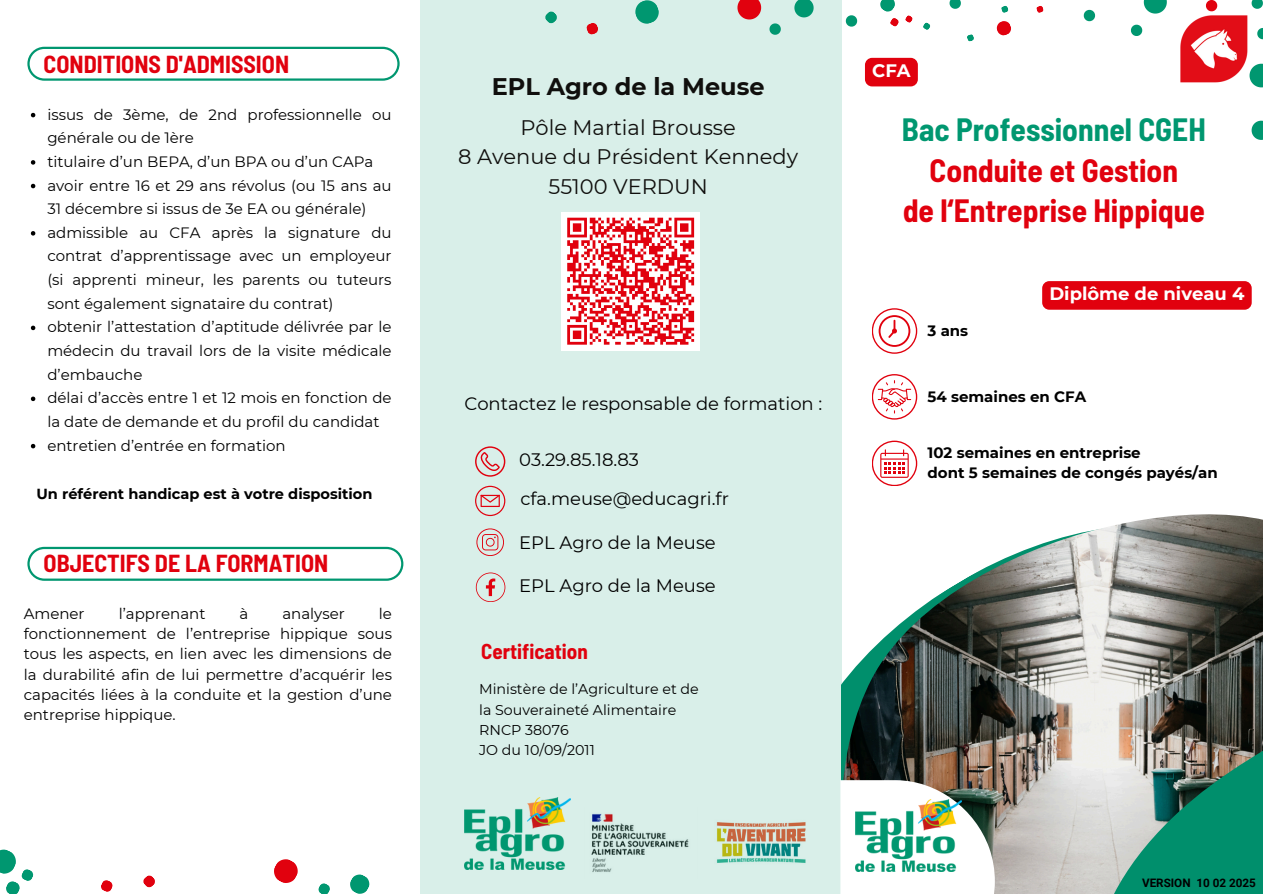
<style>
.page{position:relative;width:1263px;height:894px;background:#fff}
.page>*{position:absolute;margin:0;border:0;box-sizing:border-box;transform-origin:0 0}
.t1{font:700 semi-condensed 31.5px/40.5px "Barlow";color:#e1010e;text-align:center}
.t2{font:700 semi-condensed 24px "Barlow";color:#e1010e}
.t3{font:700 24px "Montserrat";color:#100f0d}
.t4{font:21px/29.4px "Montserrat";color:#100f0d;text-align:center}
.t5{font:700 semi-condensed 21px "Barlow";color:#e1010e}
.t6{font:18px "Montserrat";color:#000}
.t7{font:700 18px "Montserrat";color:#fff}
.t8{font:15px/23.7px "Montserrat";color:#000}
.t9{font:700 15px "Montserrat";color:#000}
.t10{font:700 14.55px "Montserrat";color:#000}
.t11{font:14.25px "Montserrat";color:#000}
.t12{font:700 11.7px "Roboto";color:#000}
.s1{color:#009770}
</style>
<div class="page">
<img style="left:842px;top:514px;width:421px;height:379px">
<div style="left:421px;top:0;width:421px;height:893px;background:#d9efe9"></div>
<svg style="left:475px;top:485px;width:30px;height:31px"></svg>
<svg style="left:476px;top:572px;width:29px;height:29px"></svg>
<svg style="left:476px;top:528px;width:28px;height:28px"></svg>
<svg style="left:475px;top:446px;width:30px;height:30px"></svg>
<svg style="left:1131px;top:25px;width:11px;height:11px"></svg>
<svg style="left:1084px;top:10px;width:11px;height:11px"></svg>
<svg style="left:1144px;top:0;width:22px;height:13px"></svg>
<svg style="left:1206px;top:0;width:11px;height:11px"></svg>
<svg style="left:1251px;top:0;width:12px;height:9px"></svg>
<svg style="left:1257px;top:28px;width:6px;height:11px"></svg>
<svg style="left:1250px;top:64px;width:13px;height:23px"></svg>
<svg style="left:846px;top:15px;width:11px;height:12px"></svg>
<svg style="left:1251px;top:121px;width:12px;height:19px"></svg>
<svg style="left:949px;top:0;width:12px;height:9px"></svg>
<svg style="left:872px;top:374px;width:45px;height:45px"></svg>
<svg style="left:872px;top:440px;width:45px;height:46px"></svg>
<svg style="left:872px;top:308px;width:45px;height:46px"></svg>
<img style="left:464px;top:797px;width:106px;height:72px">
<svg style="left:635px;top:0;width:24px;height:24px"></svg>
<svg style="left:586px;top:23px;width:12px;height:12px"></svg>
<svg style="left:545px;top:11px;width:12px;height:13px"></svg>
<svg style="left:769px;top:23px;width:12px;height:12px"></svg>
<svg style="left:794px;top:0;width:19px;height:17px"></svg>
<svg style="left:1036px;top:6px;width:8px;height:7px"></svg>
<svg style="left:996px;top:5px;width:15px;height:31px"></svg>
<svg style="left:967px;top:34px;width:7px;height:8px"></svg>
<svg style="left:923px;top:22px;width:8px;height:8px"></svg>
<svg style="left:880px;top:0;width:33px;height:27px"></svg>
<svg style="left:143px;top:875px;width:12px;height:13px"></svg>
<svg style="left:101px;top:880px;width:12px;height:12px"></svg>
<svg style="left:0;top:849px;width:34px;height:44px"></svg>
<svg style="left:274px;top:859px;width:24px;height:24px"></svg>
<svg style="left:318px;top:883px;width:12px;height:10px"></svg>
<svg style="left:350px;top:874px;width:20px;height:19px"></svg>
<svg style="left:737px;top:0;width:24px;height:19px"></svg>
<svg style="left:840px;top:780px;width:155px;height:113px"></svg>
<img style="left:855px;top:799px;width:106px;height:72px">
<img style="left:1180px;top:15px;width:70px;height:68px">
<svg style="left:27px;top:47px;width:373px;height:33px"></svg>
<svg style="left:27px;top:546px;width:376px;height:34px"></svg>
<div style="left:865px;top:58px;width:53px;height:28px;background:#e1010e;border-radius:7px"></div>
<div style="left:1042px;top:281px;width:210px;height:28px;background:#e1010e;border-radius:7px"></div>
<svg style="left:31px;top:113px;width:4px;height:4px"></svg>
<svg style="left:31px;top:160px;width:4px;height:5px"></svg>
<svg style="left:31px;top:184px;width:4px;height:4px"></svg>
<svg style="left:31px;top:231px;width:4px;height:4px"></svg>
<svg style="left:31px;top:325px;width:4px;height:5px"></svg>
<svg style="left:31px;top:396px;width:4px;height:5px"></svg>
<svg style="left:31px;top:444px;width:4px;height:4px"></svg>
<div style="left:562px;top:212px;width:138px;height:138px;background:#fff"></div>
<svg style="left:567px;top:217px;width:128px;height:128px"></svg>
<p class="t2" style="left:44px;top:49px;width:247px">CONDITIONS D'ADMISSION</p>
<p class="t8" style="left:47px;top:102px;width:346px">issus de 3ème, de 2nd professionnelle ou générale ou de 1ère</p>
<h3 class="t8" style="left:47px;top:150px;width:328px">titulaire d’un BEPA, d’un BPA ou d’un CAPa</h3>
<h5 class="t8" style="left:47px;top:173px;width:346px">avoir entre 16 et 29 ans révolus (ou 15 ans au<br>31 décembre si issus de 3e EA ou générale)</h5>
<p class="t8" style="left:47px;top:220px;width:346px;text-align:justify">admissible au CFA après la signature du contrat d’apprentissage avec un employeur (si apprenti mineur, les parents ou tuteurs sont également signataire du contrat)</p>
<p class="t8" style="left:47px;top:315px;width:346px;text-align:justify">obtenir l’attestation d’aptitude délivrée par le médecin du travail lors de la visite médicale d’embauche</p>
<p class="t8" style="left:47px;top:386px;width:346px">délai d’accès entre 1 et 12 mois en fonction de la date de demande et du profil du candidat</p>
<p class="t8" style="left:47px;top:433px;width:240px">entretien d’entrée en formation</p>
<p class="t10" style="left:36px;top:484px;width:337px">Un référent handicap est à votre disposition</p>
<p class="t2" style="left:44px;top:548px;width:286px">OBJECTIFS DE LA FORMATION</p>
<p class="t8" style="left:24px;top:601px;width:62px">Amener</p>
<p class="t8" style="left:119px;top:601px;width:88px">l’apprenant</p>
<p class="t8" style="left:240px;top:601px;width:10px">à</p>
<p class="t8" style="left:282px;top:601px;width:64px">analyser</p>
<p class="t8" style="left:24px;top:603px;width:370px;line-height:20.2px;text-align:justify;text-indent:355px">le fonctionnement de l’entreprise hippique sous tous les aspects, en lien avec les dimensions de la durabilité afin de lui permettre d’acquérir les capacités liées à la conduite et la gestion d’une entreprise hippique.</p>
<p class="t3" style="left:492px;top:71px;width:274px">EPL Agro de la Meuse</p>
<h2 class="t4" style="left:458px;top:112px;width:341px">Pôle Martial Brousse<br>8 Avenue du Président Kennedy<br>55100 VERDUN</h2>
<p class="t6" style="left:464px;top:392px;width:359px">Contactez le responsable de formation :</p>
<p class="t6" style="left:519px;top:448px;width:121px">03.29.85.18.83</p>
<p class="t6" style="left:520px;top:488px;width:210px">cfa.meuse@educagri.fr</p>
<p class="t6" style="left:519px;top:531px;width:198px">EPL Agro de la Meuse</p>
<p class="t6" style="left:519px;top:574px;width:198px">EPL Agro de la Meuse</p>
<p class="t5" style="left:481px;top:637px;width:108px">Certification</p>
<p class="t11" style="left:479px;top:680px;width:221px">Ministère de l’Agriculture et de</p>
<p class="t11" style="left:479px;top:700px;width:199px">la Souveraineté Alimentaire</p>
<p class="t11" style="left:479px;top:720px;width:91px">RNCP 38076</p>
<p class="t11" style="left:479px;top:741px;width:117px">JO du 10/09/2011</p>
<p class="t7" style="left:872px;top:60px;width:40px">CFA</p>
<p class="t1" style="left:902px;top:108px;width:305px"><span class="s1">Bac Professionnel CGEH<br></span>Conduite et Gestion<br>de l‘Entreprise Hippique</p>
<p class="t9" style="left:928px;top:321px;width:42px">3 ans</p>
<p class="t7" style="left:1049px;top:283px;width:197px">Diplôme de niveau 4</p>
<p class="t9" style="left:928px;top:387px;width:160px">54 semaines en CFA</p>
<p class="t9" style="left:928px;top:443px;width:215px">102 semaines en entreprise</p>
<p class="t9" style="left:928px;top:463px;width:292px">dont 5 semaines de congés payés/an</p>
<p class="t12" style="left:1142px;top:875px;width:115px">VERSION 10 02 2025</p>
</div>
